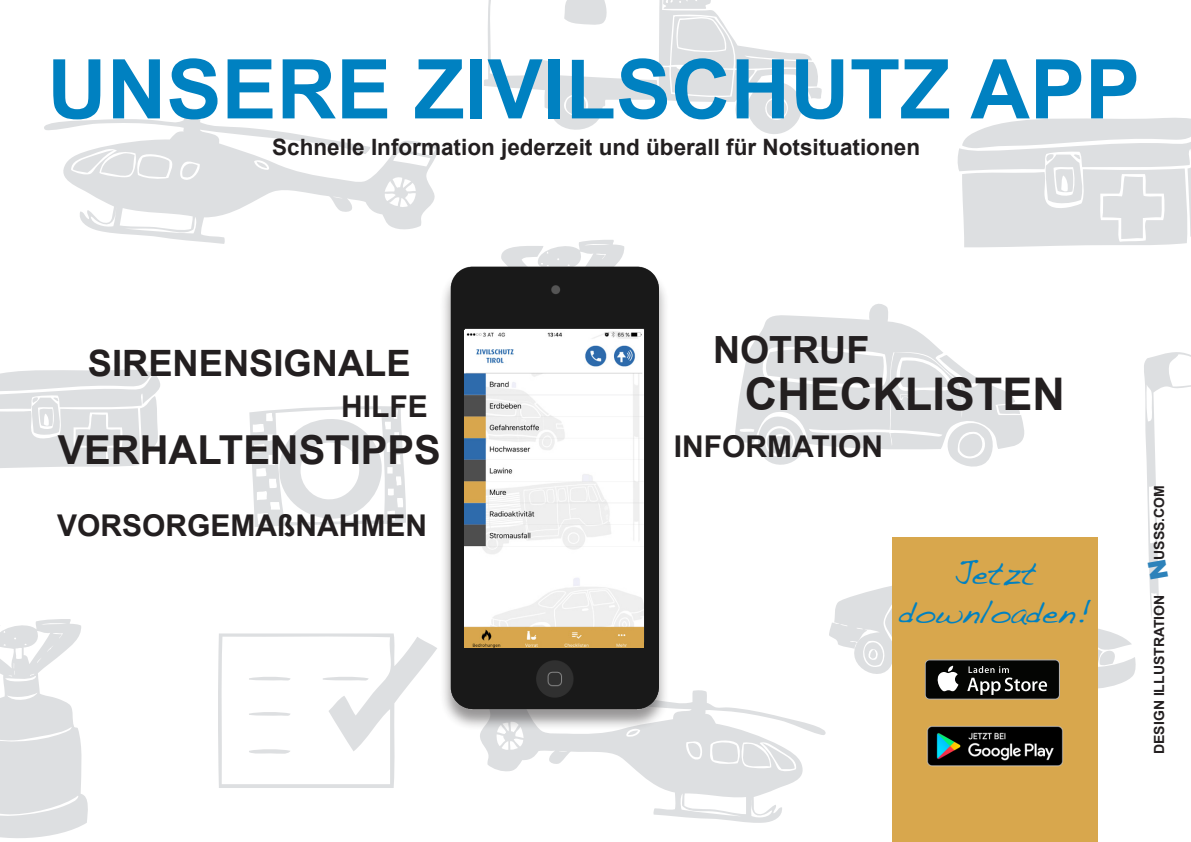
<style>
.page{position:relative;width:1191px;height:842px;background:#fff}
.page>*{position:absolute;margin:0;border:0;box-sizing:border-box;transform-origin:0 0}
.t1{font:700 82.4px "Arial";color:#0081c1}
.t2{font:700 45px "Arial";color:#231f20}
.t3{font:700 40px "Arial";color:#231f20}
.t4{font:700 37.6px "Arial";color:#231f20}
.t5{font:700 36.2px "Arial";color:#231f20}
.t6{font:32.4px "Handwriting Dakota";color:#0081c1}
.t7{font:700 30px "Arial";color:#231f20}
.t8{font:700 22.4px "Arial";color:#231f20}
.t9{font:700 14px "Arial";color:#231f20}
</style>
<div class="page">
<svg style="left:957px;top:118px;width:234px;height:129px"></svg>
<svg style="left:505px;top:705px;width:320px;height:118px"></svg>
<svg style="left:712px;top:742px;width:82px;height:27px"></svg>
<svg style="left:0;top:370px;width:160px;height:98px"></svg>
<svg style="left:218px;top:633px;width:200px;height:155px"></svg>
<svg style="left:44px;top:108px;width:396px;height:136px"></svg>
<svg style="left:257px;top:162px;width:10px;height:6px"></svg>
<svg style="left:182px;top:163px;width:16px;height:14px"></svg>
<svg style="left:73px;top:150px;width:96px;height:27px"></svg>
<svg style="left:484px;top:0;width:234px;height:130px"></svg>
<svg style="left:564px;top:0;width:42px;height:25px"></svg>
<svg style="left:566px;top:96px;width:20px;height:19px"></svg>
<svg style="left:671px;top:16px;width:150px;height:118px"></svg>
<svg style="left:735px;top:304px;width:289px;height:145px;fill:#dddfe1"></svg>
<svg style="left:766px;top:349px;width:117px;height:35px;background:#e0e2e4"></svg>
<svg style="left:899px;top:355px;width:79px;height:33px"></svg>
<svg style="left:900px;top:395px;width:11px;height:5px"></svg>
<svg style="left:997px;top:404px;width:23px;height:10px"></svg>
<svg style="left:947px;top:423px;width:45px;height:44px"></svg>
<svg style="left:758px;top:417px;width:46px;height:48px"></svg>
<svg style="left:249px;top:406px;width:157px;height:121px"></svg>
<svg style="left:663px;top:0;width:48px;height:9px"></svg>
<svg style="left:0;top:619px;width:88px;height:219px"></svg>
<img style="left:418px;top:227px;width:293px;height:544px">
<img style="left:465px;top:330px;width:178px;height:317px">
<div style="left:892px;top:537px;width:205px;height:305px;background:#d8a74d"></div>
<svg style="left:829px;top:563px;width:306px;height:140px"></svg>
<img style="left:926px;top:726px;width:138px;height:41px">
<svg style="left:1144px;top:352px;width:47px;height:265px"></svg>
<p class="t1" style="left:47px;top:35px;width:1094px">UNSERE ZIVILSCHUTZ APP</p>
<p class="t8" style="left:272px;top:132px;width:649px">Schnelle Information jederzeit und überall für Notsituationen</p>
<p class="t5" style="left:88px;top:339px;width:324px">SIRENENSIGNALE</p>
<p class="t7" style="left:341px;top:387px;width:88px">HILFE</p>
<p class="t3" style="left:58px;top:423px;width:385px">VERHALTENSTIPPS</p>
<p class="t7" style="left:57px;top:506px;width:371px">VORSORGEMAßNAHMEN</p>
<p class="t4" style="left:713px;top:325px;width:158px">NOTRUF</p>
<p class="t2" style="left:745px;top:364px;width:321px">CHECKLISTEN</p>
<p class="t7" style="left:674px;top:426px;width:211px">INFORMATION</p>
<p class="t6" style="left:953px;top:554px;width:84px">Jetzt</p>
<p class="t6" style="left:898px;top:593px;width:194px">downloaden!</p>
<p class="t9" style="left:1149px;top:560px;width:76px;rotate:-90deg">USSS.COM</p>
<p class="t9" style="left:1149px;top:754px;width:161px;rotate:-90deg">DESIGN ILLUSTRATION</p>
</div>
